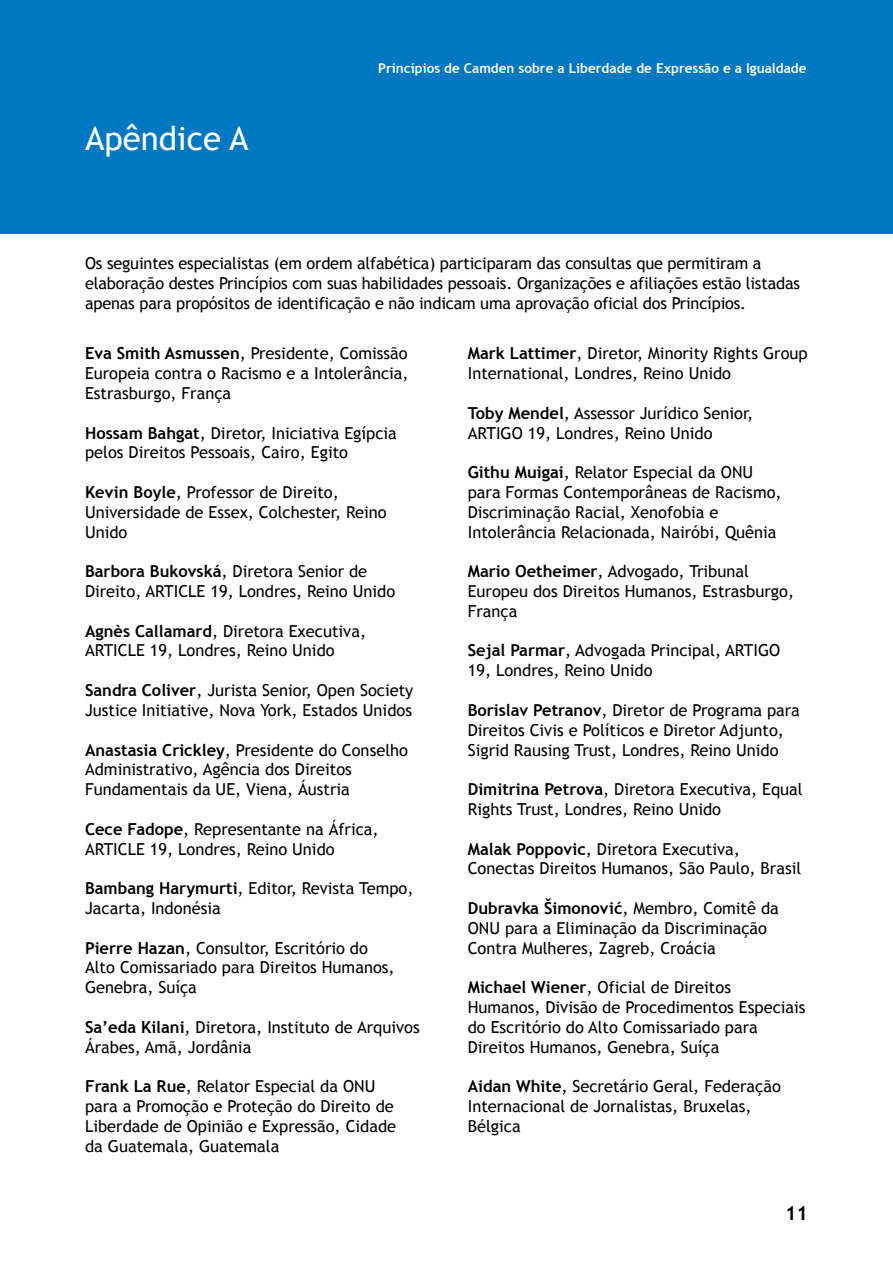
<style>
.page{position:relative;width:893px;height:1263px;background:#fff}
.page>*{position:absolute;margin:0;border:0;box-sizing:border-box;transform-origin:0 0}
.t1{font:33px "Trebuchet MS";color:#fff}
.t2{font:700 19.5px "Trebuchet MS";color:#000}
.t3{font:16.5px/19.8px "Trebuchet MS";color:#000}
.t4{font:700 13.5px "Trebuchet MS";color:#fff}
.s1{font-weight:700}
</style>
<div class="page">
<div style="left:0;top:0;width:893px;height:234px;background:#0078c1"></div>
<h1 class="t1" style="left:85px;top:119px;width:165px">Apêndice A</h1>
<p class="t4" style="left:378px;top:59px;width:430px">Princípios de Camden sobre a Liberdade de Expressão e a Igualdade</p>
<p class="t3" style="left:85px;top:254px;width:716px">Os seguintes especialistas (em ordem alfabética) participaram das consultas que permitiram a elaboração destes Princípios com suas habilidades pessoais. Organizações e afiliações estão listadas apenas para propósitos de identificação e não indicam uma aprovação oficial dos Princípios.</p>
<p class="t3" style="left:85px;top:344px;width:325px;text-align:justify"><span class="s1">Eva Smith Asmussen</span>, Presidente, Comissão Europeia contra o Racismo e a Intolerância, Estrasburgo, França</p>
<p class="t3" style="left:85px;top:423px;width:313px"><span class="s1">Hossam Bahgat</span>, Diretor, Iniciativa Egípcia pelos Direitos Pessoais, Cairo, Egito</p>
<p class="t3" style="left:85px;top:482px;width:303px"><span class="s1">Kevin Boyle</span>, Professor de Direito,<br>Universidade de Essex, Colchester, Reino<br>Unido</p>
<p class="t3" style="left:85px;top:562px;width:312px"><span class="s1">Barbora Bukovská</span>, Diretora Senior de<br>Direito, ARTICLE 19, Londres, Reino Unido</p>
<p class="t3" style="left:85px;top:621px;width:283px"><span class="s1">Agnès Callamard</span>, Diretora Executiva,<br>ARTICLE 19, Londres, Reino Unido</p>
<p class="t3" style="left:85px;top:680px;width:330px"><span class="s1">Sandra Coliver</span>, Jurista Senior, Open Society<br>Justice Initiative, Nova York, Estados Unidos</p>
<p class="t3" style="left:85px;top:740px;width:325px"><span class="s1">Anastasia Crickley</span>, Presidente do Conselho<br>Administrativo, Agência dos Direitos<br>Fundamentais da UE, Viena, Áustria</p>
<p class="t3" style="left:85px;top:819px;width:295px"><span class="s1">Cece Fadope</span>, Representante na África,<br>ARTICLE 19, Londres, Reino Unido</p>
<p class="t3" style="left:85px;top:878px;width:330px"><span class="s1">Bambang Harymurti</span>, Editor, Revista Tempo,<br>Jacarta, Indonésia</p>
<p class="t3" style="left:85px;top:938px;width:311px"><span class="s1">Pierre Hazan</span>, Consultor, Escritório do<br>Alto Comissariado para Direitos Humanos,<br>Genebra, Suíça</p>
<p class="t3" style="left:85px;top:1017px;width:336px"><span class="s1">Sa’eda Kilani</span>, Diretora, Instituto de Arquivos<br>Árabes, Amã, Jordânia</p>
<p class="t3" style="left:85px;top:1076px;width:313px"><span class="s1">Frank La Rue</span>, Relator Especial da ONU para a Promoção e Proteção do Direito de Liberdade de Opinião e Expressão, Cidade da Guatemala, Guatemala</p>
<p class="t3" style="left:468px;top:344px;width:341px"><span class="s1">Mark Lattimer</span>, Diretor, Minority Rights Group<br>International, Londres, Reino Unido</p>
<p class="t3" style="left:468px;top:403px;width:287px"><span class="s1">Toby Mendel</span>, Assessor Jurídico Senior,<br>ARTIGO 19, Londres, Reino Unido</p>
<p class="t3" style="left:468px;top:463px;width:315px"><span class="s1">Githu Muigai</span>, Relator Especial da ONU para Formas Contemporâneas de Racismo, Discriminação Racial, Xenofobia e Intolerância Relacionada, Nairóbi, Quênia</p>
<p class="t3" style="left:468px;top:562px;width:328px"><span class="s1">Mario Oetheimer</span>, Advogado, Tribunal<br>Europeu dos Direitos Humanos, Estrasburgo,<br>França</p>
<p class="t3" style="left:468px;top:641px;width:314px"><span class="s1">Sejal Parmar</span>, Advogada Principal, ARTIGO<br>19, Londres, Reino Unido</p>
<p class="t3" style="left:468px;top:700px;width:334px"><span class="s1">Borislav Petranov</span>, Diretor de Programa para<br>Direitos Civis e Políticos e Diretor Adjunto,<br>Sigrid Rausing Trust, Londres, Reino Unido</p>
<p class="t3" style="left:468px;top:779px;width:337px"><span class="s1">Dimitrina Petrova</span>, Diretora Executiva, Equal<br>Rights Trust, Londres, Reino Unido</p>
<p class="t3" style="left:468px;top:839px;width:335px"><span class="s1">Malak Poppovic</span>, Diretora Executiva,<br>Conectas Direitos Humanos, São Paulo, Brasil</p>
<p class="t3" style="left:468px;top:898px;width:313px"><span class="s1">Dubravka Šimonović</span>, Membro, Comitê da<br>ONU para a Eliminação da Discriminação<br>Contra Mulheres, Zagreb, Croácia</p>
<p class="t3" style="left:468px;top:977px;width:339px"><span class="s1">Michael Wiener</span>, Oficial de Direitos Humanos, Divisão de Procedimentos Especiais do Escritório do Alto Comissariado para Direitos Humanos, Genebra, Suíça</p>
<p class="t3" style="left:468px;top:1076px;width:315px"><span class="s1">Aidan White</span>, Secretário Geral, Federação<br>Internacional de Jornalistas, Bruxelas,<br>Bélgica</p>
<p class="t2" style="left:785px;top:1200px;width:24px">11</p>
</div>
